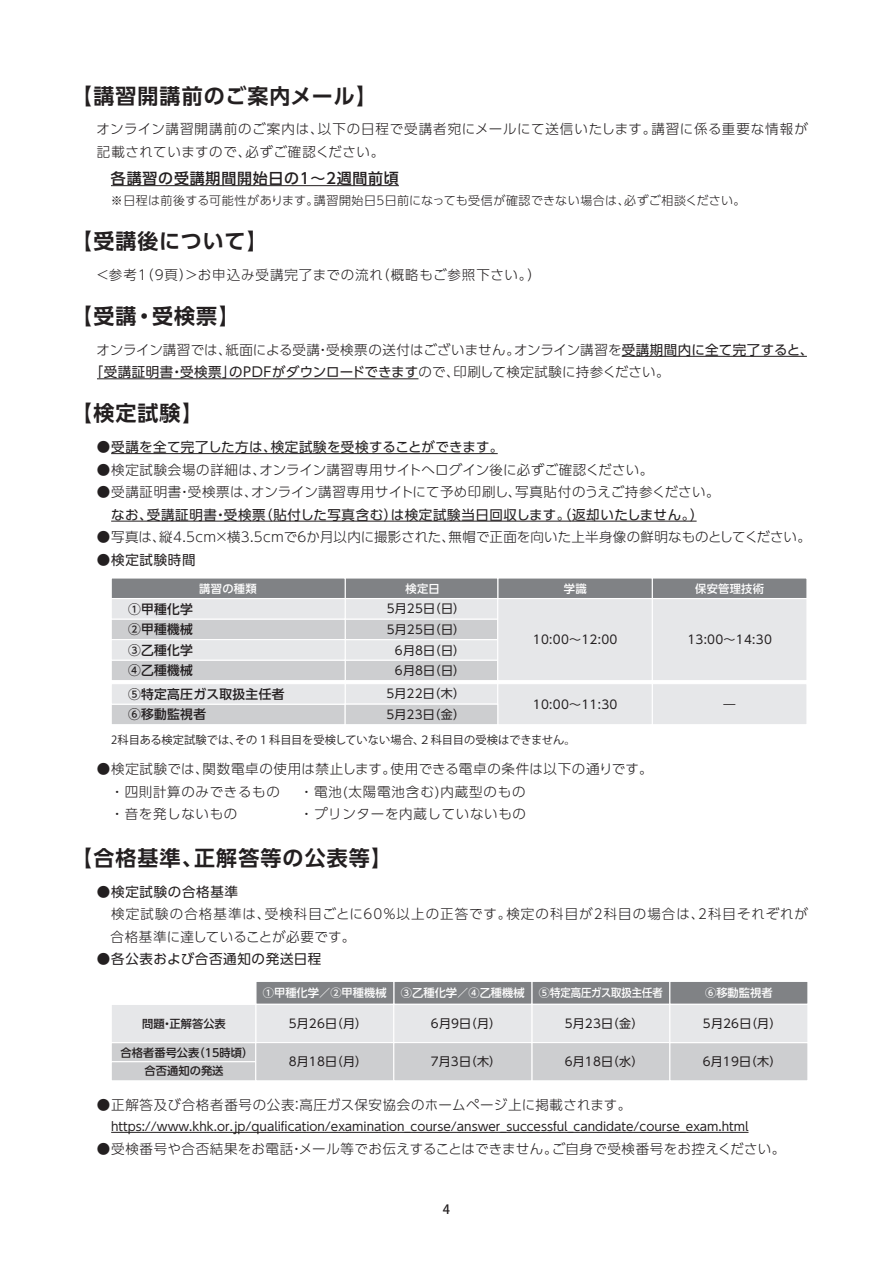
<style>
.page{position:relative;width:893px;height:1263px;background:#fff}
.page>*{position:absolute;margin:0;border:0;box-sizing:border-box;transform-origin:0 0}
.t1{font:700 21px "UD Shin Go Pro De";letter-spacing:.05em;color:#231f20}
.t2{font:500 15px "UD Shin Go Pro";letter-spacing:.05em;color:#231f20}
.t3{font:300 13.5px/22.5px "UD Shin Go Pro";letter-spacing:.04em;color:#231f20}
.t4{font:300 13.5px/22.5px "UD Shin Go Pro";letter-spacing:.005em;color:#231f20}
.t5{font:300 13.5px/22.5px "UD Shin Go Pro";letter-spacing:.075em;color:#231f20}
.t6{font:13.5px "UD Shin Go Pro";letter-spacing:.045em;color:#231f20}
.t7{font:300 13.5px "UD Shin Go Pro";letter-spacing:.02em;color:#231f20}
.t8{font:300 13.5px "UD Shin Go Pro";letter-spacing:.07em;color:#231f20}
.t9{font:13.5px "UD Shin Go Pro";letter-spacing:.025em;color:#231f20}
.t10{font:500 12.75px/20.5px "UD Shin Go Pro";letter-spacing:.025em;color:#231f20;text-align:justify}
.t11{font:500 12.75px "Koz Go Pro";color:#231f20}
.t12{font:12px/20.5px "UD Shin Go Pro";color:#231f20}
.t13{font:300 12px "UD Shin Go Pro";letter-spacing:.03em;color:#231f20}
.t14{font:500 11.25px "UD Shin Go Pro";color:#fff}
.t15{font:11.25px "Koz Go Pr 6 N";letter-spacing:-.005em;color:#231f20}
.t16{font:500 11.25px/18.5px "UD Shin Go Pro";color:#231f20;text-align:center}
.s1{font-weight:400}
.s2{font-weight:300}
</style>
<div class="page">
<hr style="left:622px;top:356px;width:185px;height:1px;background:#231f20">
<hr style="left:97px;top:378px;width:321px;height:1px;background:#231f20">
<hr style="left:111px;top:185px;width:288px;height:1px;background:#231f20">
<hr style="left:111px;top:453px;width:387px;height:1px;background:#231f20">
<hr style="left:111px;top:521px;width:586px;height:1px;background:#231f20">
<hr style="left:111px;top:1132px;width:637px;height:1px;background:#231f20">
<div style="left:111px;top:1042px;width:145px;height:20px;background:#cdced0;border:1px solid #fff"></div>
<div style="left:111px;top:1061px;width:145px;height:20px;background:#cdced0;border:1px solid #fff"></div>
<div style="left:531px;top:981px;width:139px;height:24px;background:#808285;border:1px solid #fff"></div>
<div style="left:393px;top:981px;width:139px;height:24px;background:#808285;border:1px solid #fff"></div>
<div style="left:255px;top:981px;width:139px;height:24px;background:#808285;border:1px solid #fff"></div>
<div style="left:531px;top:1004px;width:139px;height:39px;background:#e6e7e9;border:1px solid #fff"></div>
<div style="left:669px;top:981px;width:139px;height:24px;background:#808285;border:1px solid #fff"></div>
<div style="left:255px;top:1004px;width:139px;height:39px;background:#e6e7e9;border:1px solid #fff"></div>
<div style="left:393px;top:1004px;width:139px;height:39px;background:#e6e7e9;border:1px solid #fff"></div>
<div style="left:255px;top:1042px;width:139px;height:39px;background:#cdced0;border:1px solid #fff"></div>
<div style="left:531px;top:1042px;width:139px;height:39px;background:#cdced0;border:1px solid #fff"></div>
<div style="left:669px;top:1042px;width:139px;height:39px;background:#cdced0;border:1px solid #fff"></div>
<div style="left:669px;top:1004px;width:139px;height:39px;background:#e6e7e9;border:1px solid #fff"></div>
<div style="left:393px;top:1042px;width:139px;height:39px;background:#cdced0;border:1px solid #fff"></div>
<div style="left:111px;top:1004px;width:145px;height:39px;background:#e6e7e9;border:1px solid #fff"></div>
<div style="left:111px;top:981px;width:145px;height:24px;background:#fff"></div>
<div style="left:345px;top:683px;width:153px;height:22px;background:#e6e7e9;border:1px solid #fff"></div>
<div style="left:345px;top:659px;width:153px;height:22px;background:#cdced0;border:1px solid #fff"></div>
<div style="left:345px;top:639px;width:153px;height:22px;background:#e6e7e9;border:1px solid #fff"></div>
<div style="left:345px;top:618px;width:153px;height:22px;background:#cdced0;border:1px solid #fff"></div>
<div style="left:345px;top:598px;width:153px;height:22px;background:#e6e7e9;border:1px solid #fff"></div>
<div style="left:111px;top:618px;width:235px;height:22px;background:#cdced0;border:1px solid #fff"></div>
<div style="left:111px;top:704px;width:235px;height:21px;background:#cdced0;border:1px solid #fff"></div>
<div style="left:345px;top:704px;width:153px;height:21px;background:#cdced0;border:1px solid #fff"></div>
<svg style="left:497px;top:578px;width:310px;height:147px;background:#dadbdd"></svg>
<div style="left:345px;top:577px;width:153px;height:22px;background:#808285;border:1px solid #fff"></div>
<div style="left:111px;top:598px;width:235px;height:22px;background:#e6e7e9;border:1px solid #fff"></div>
<div style="left:111px;top:659px;width:235px;height:22px;background:#cdced0;border:1px solid #fff"></div>
<div style="left:111px;top:683px;width:235px;height:22px;background:#e6e7e9;border:1px solid #fff"></div>
<div style="left:111px;top:577px;width:235px;height:22px;background:#808285;border:1px solid #fff"></div>
<div style="left:111px;top:639px;width:235px;height:22px;background:#e6e7e9;border:1px solid #fff"></div>
<h1 class="t1" style="left:71px;top:78px;width:308px">【講習開講前のご案内メール】</h1>
<p class="t3" style="left:97px;top:118px;width:713px">オンライン講習開講前のご案内は、以下の日程で受講者宛にメールにて送信いたします。講習に係る重要な情報が記載されていますので、必ずご確認ください。</p>
<p class="t2" style="left:111px;top:166px;width:289px">各講習の受講期間開始日の1～2週間前頃</p>
<p class="t13" style="left:111px;top:191px;width:636px">※日程は前後する可能性があります。講習開始日5日前になっても受信が確認できない場合は、必ずご相談ください。</p>
<h1 class="t1" style="left:71px;top:224px;width:198px">【受講後について】</h1>
<p class="t8" style="left:96px;top:264px;width:447px">＜参考1（9頁）＞お申込み受講完了までの流れ（概略もご参照下さい。）</p>
<h1 class="t1" style="left:71px;top:299px;width:170px">【受講・受検票】</h1>
<p class="t4" style="left:90px;top:338px;width:725px;text-indent:7px">オンライン講習では、紙面による受講・受検票の送付はございません。オンライン講習を<span class="s1">受講期間内に全て完了すると、「受講証明書・受検票」のPDFがダウンロードできます</span>ので、印刷して検定試験に持参ください。</p>
<h1 class="t1" style="left:71px;top:396px;width:133px">【検定試験】</h1>
<p class="t9" style="left:97px;top:436px;width:408px"><span class="s2">●</span>受講を全て完了した方は、検定試験を受検することができます。</p>
<p class="t7" style="left:97px;top:459px;width:558px">●検定試験会場の詳細は、オンライン講習専用サイトへログイン後に必ずご確認ください。</p>
<p class="t3" style="left:97px;top:480px;width:624px">●受講証明書・受検票は、オンライン講習専用サイトにて予め印刷し、写真貼付のうえご持参ください。</p>
<p class="t6" style="left:111px;top:504px;width:594px">なお、受講証明書・受検票（貼付した写真含む）は検定試験当日回収します。（返却いたしません。）</p>
<p class="t4" style="left:97px;top:525px;width:715px">●写真は、縦4.5cm×横3.5cmで6か月以内に撮影された、無帽で正面を向いた上半身像の鮮明なものとしてください。</p>
<p class="t6" style="left:97px;top:549px;width:100px">●検定試験時間</p>
<p class="t14" style="left:199px;top:579px;width:59px">講習の種類</p>
<p class="t14" style="left:405px;top:579px;width:36px">検定日</p>
<p class="t14" style="left:564px;top:579px;width:24px">学識</p>
<p class="t14" style="left:695px;top:579px;width:70px">保安管理技術</p>
<p class="t10" style="left:128px;top:598px;width:67px">①甲種化学②甲種機械③乙種化学④乙種機械</p>
<p class="t10" style="left:128px;top:683px;width:158px">⑤特定高圧ガス取扱主任者<br>⑥移動監視者</p>
<p class="t12" style="left:387px;top:598px;width:80px;text-align:right">5月25日（日）<br>5月25日（日）<br>6月8日（日）<br>6月8日（日）</p>
<p class="t12" style="left:386px;top:683px;width:80px">5月22日（木）<br>5月23日（金）</p>
<p class="t12" style="left:533px;top:629px;width:86px">10:00～12:00</p>
<p class="t12" style="left:533px;top:694px;width:86px">10:00～11:30</p>
<p class="t15" style="left:111px;top:733px;width:466px">2科目ある検定試験では、その１科目目を受検していない場合、２科目目の受検はできません。</p>
<p class="t3" style="left:110px;top:757px;width:544px;text-indent:-14px">●検定試験では、関数電卓の使用は禁止します。使用できる電卓の条件は以下の通りです。・四則計算のみできるもの 　・電池(太陽電池含む)内蔵型のもの<br>・音を発しないもの 　　　　・プリンターを内蔵していないもの</p>
<h1 class="t1" style="left:71px;top:841px;width:323px">【合格基準、正解答等の公表等】</h1>
<p class="t12" style="left:687px;top:629px;width:86px">13:00～14:30</p>
<p class="t12" style="left:724px;top:694px;width:13px">―</p>
<p class="t5" style="left:110px;top:880px;width:699px;text-indent:-14px">●<span class="s1">検定試験の合格基準<br></span>検定試験の合格基準は、受検科目ごとに60％以上の正答です。検定の科目が2科目の場合は、２科目それぞれが合格基準に達していることが必要です。</p>
<p class="t6" style="left:97px;top:948px;width:226px"><span class="s2">●</span>各公表および合否通知の発送日程</p>
<p class="t16" style="left:142px;top:1014px;width:85px">問題・正解答公表</p>
<p class="t16" style="left:121px;top:1043px;width:134px">合格者番号公表（15時頃）合否通知の発送</p>
<p class="t14" style="left:263px;top:984px;width:125px">①甲種化学／②甲種機械</p>
<p class="t14" style="left:401px;top:984px;width:264px">③乙種化学／④乙種機械 ⑤特定高圧ガス取扱主任者</p>
<p class="t14" style="left:705px;top:984px;width:69px">⑥移動監視者</p>
<p class="t12" style="left:289px;top:1013px;width:80px">5月26日（月）</p>
<p class="t12" style="left:431px;top:1013px;width:72px">6月9日（月）</p>
<p class="t12" style="left:565px;top:1013px;width:80px">5月23日（金）</p>
<p class="t12" style="left:703px;top:1013px;width:80px">5月26日（月）</p>
<p class="t12" style="left:289px;top:1051px;width:80px">8月18日（月）</p>
<p class="t12" style="left:431px;top:1051px;width:72px">7月3日（木）</p>
<p class="t12" style="left:565px;top:1051px;width:80px">6月18日（水）</p>
<p class="t12" style="left:703px;top:1051px;width:80px">6月19日（木）</p>
<p class="t3" style="left:97px;top:1093px;width:536px">●正解答及び合格者番号の公表：高圧ガス保安協会のホームページ上に掲載されます。</p>
<p class="t12" style="left:111px;top:1115px;width:639px">https://www.khk.or.jp/qualification/examination_course/answer_successful_candidate/course_exam.html</p>
<p class="t3" style="left:97px;top:1137px;width:690px">●受検番号や合否結果をお電話・メール等でお伝えすることはできません。ご自身で受検番号をお控えください。</p>
<p class="t11" style="left:443px;top:1201px;width:9px">4</p>
</div>
